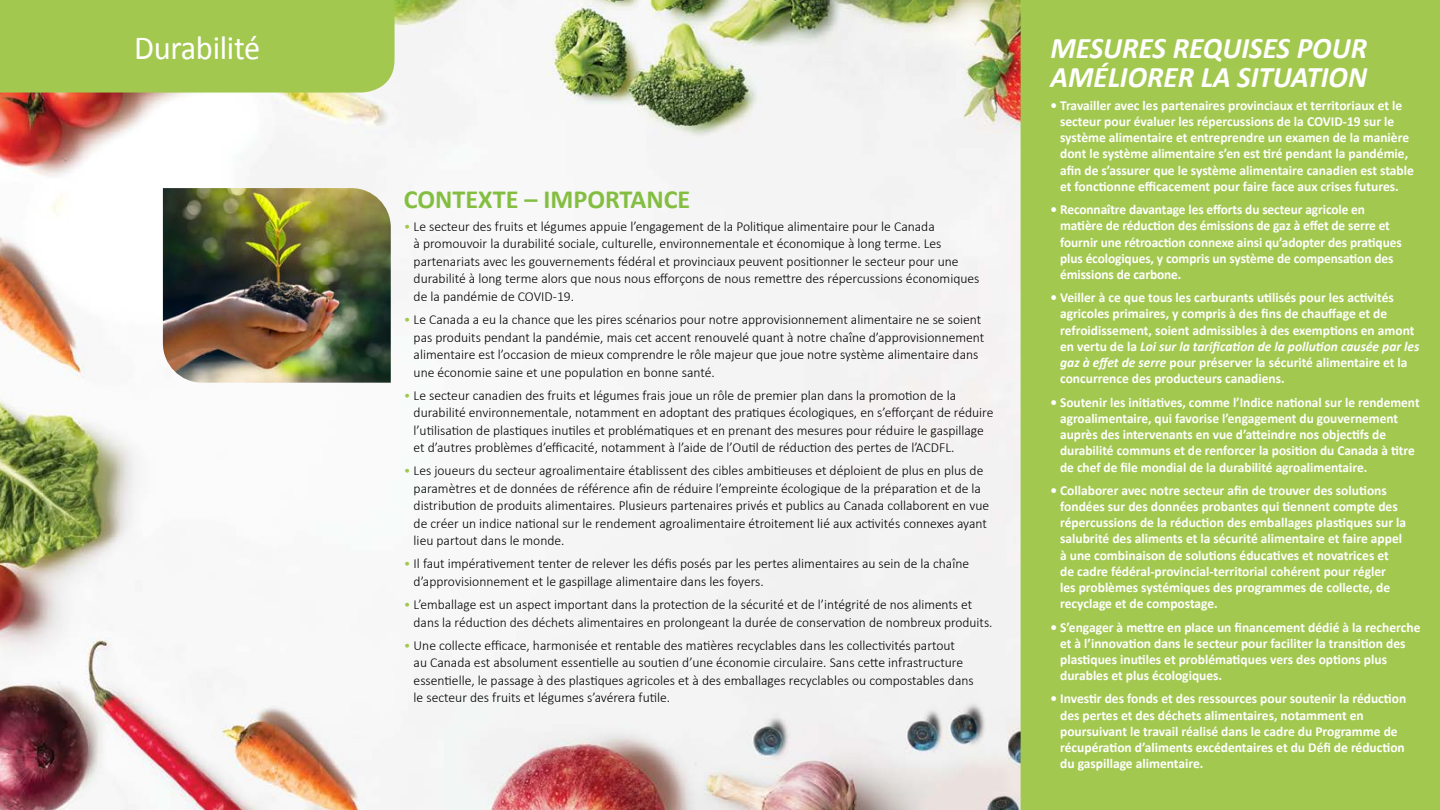
<style>
.page{position:relative;width:1440px;height:810px;background:#fff}
.page>*{position:absolute;margin:0;border:0;box-sizing:border-box;transform-origin:0 0}
.t1{font:33.75px "Calibri";letter-spacing:-.01em;color:#fff;scale:.96 1}
.t2{font:italic 700 30px/28.8px "Calibri";color:#fff}
.t3{font:700 26.25px "Calibri";color:#84be41}
.t4{font:300 13.75px/17.5px "Calibri";color:#000}
.t5{font:700 13.75px/16.2px "Calibri";color:#fff}
.s1{color:#a3c850}
.s2{font-style:italic}
</style>
<div class="page">
<img style="left:0;top:0;width:1021px;height:810px">
<div style="left:1021px;top:0;width:419px;height:810px;background:#a3c850"></div>
<img style="left:163px;top:188px;width:228px;height:195px">
<div style="left:0;top:0;width:395px;height:93px;background:#a3c850"></div>
<h1 class="t1" style="left:134px;top:26px;width:133px">Durabilité</h1>
<h3 class="t3" style="left:404px;top:182px;width:288px">CONTEXTE – IMPORTANCE</h3>
<p class="t4" style="left:414px;top:217px;width:567px;text-indent:-10px"><span class="s1">•</span> Le secteur des fruits et légumes appuie l’engagement de la Politique alimentaire pour le Canada<br>à promouvoir la durabilité sociale, culturelle, environnementale et économique à long terme. Les partenariats avec les gouvernements fédéral et provinciaux peuvent positionner le secteur pour une durabilité à long terme alors que nous nous efforçons de nous remettre des répercussions économiques de la pandémie de COVID-19.</p>
<p class="t4" style="left:414px;top:310px;width:572px;text-indent:-10px"><span class="s1">•</span> Le Canada a eu la chance que les pires scénarios pour notre approvisionnement alimentaire ne se soient pas produits pendant la pandémie, mais cet accent renouvelé quant à notre chaîne d’approvisionnement alimentaire est l’occasion de mieux comprendre le rôle majeur que joue notre système alimentaire dans une économie saine et une population en bonne santé.</p>
<p class="t4" style="left:414px;top:386px;width:581px;text-indent:-10px"><span class="s1">•</span> Le secteur canadien des fruits et légumes frais joue un rôle de premier plan dans la promotion de la durabilité environnementale, notamment en adoptant des pratiques écologiques, en s’efforçant de réduire l’utilisation de plastiques inutiles et problématiques et en prenant des mesures pour réduire le gaspillage et d’autres problèmes d’efficacité, notamment à l’aide de l’Outil de réduction des pertes de l’ACDFL.</p>
<p class="t4" style="left:414px;top:461px;width:577px;text-indent:-10px"><span class="s1">•</span> Les joueurs du secteur agroalimentaire établissent des cibles ambitieuses et déploient de plus en plus de paramètres et de données de référence afin de réduire l’empreinte écologique de la préparation et de la distribution de produits alimentaires. Plusieurs partenaires privés et publics au Canada collaborent en vue de créer un indice national sur le rendement agroalimentaire étroitement lié aux activités connexes ayant lieu partout dans le monde.</p>
<p class="t4" style="left:414px;top:554px;width:557px;text-indent:-10px"><span class="s1">•</span> Il faut impérativement tenter de relever les défis posés par les pertes alimentaires au sein de la chaîne d’approvisionnement et le gaspillage alimentaire dans les foyers.</p>
<p class="t4" style="left:414px;top:595px;width:580px;text-indent:-10px"><span class="s1">•</span> L’emballage est un aspect important dans la protection de la sécurité et de l’intégrité de nos aliments et dans la réduction des déchets alimentaires en prolongeant la durée de conservation de nombreux produits.</p>
<p class="t4" style="left:414px;top:636px;width:562px;text-indent:-10px"><span class="s1">•</span> Une collecte efficace, harmonisée et rentable des matières recyclables dans les collectivités partout<br>au Canada est absolument essentielle au soutien d’une économie circulaire. Sans cette infrastructure essentielle, le passage à des plastiques agricoles et à des emballages recyclables ou compostables dans le secteur des fruits et légumes s’avérera futile.</p>
<h2 class="t2" style="left:1050px;top:34px;width:318px">MESURES REQUISES POUR<br>AMÉLIORER LA SITUATION</h2>
<p class="t5" style="left:1060px;top:97px;width:355px;text-indent:-10px">• Travailler avec les partenaires provinciaux et territoriaux et le secteur pour évaluer les répercussions de la COVID-19 sur le système alimentaire et entreprendre un examen de la manière dont le système alimentaire s’en est tiré pendant la pandémie, afin de s’assurer que le système alimentaire canadien est stable et fonctionne efficacement pour faire face aux crises futures.</p>
<p class="t5" style="left:1060px;top:201px;width:343px;text-indent:-10px">• Reconnaître davantage les efforts du secteur agricole en matière de réduction des émissions de gaz à effet de serre et fournir une rétroaction connexe ainsi qu’adopter des pratiques plus écologiques, y compris un système de compensation des émissions de carbone.</p>
<p class="t5" style="left:1060px;top:289px;width:361px;text-indent:-10px">• Veiller à ce que tous les carburants utilisés pour les activités agricoles primaires, y compris à des fins de chauffage et de refroidissement, soient admissibles à des exemptions en amont en vertu de la <span class="s2">Loi sur la tarification de la pollution causée par les gaz à effet de serre</span> pour préserver la sécurité alimentaire et la concurrence des producteurs canadiens.</p>
<p class="t5" style="left:1060px;top:394px;width:361px;text-indent:-10px">• Soutenir les initiatives, comme l’Indice national sur le rendement agroalimentaire, qui favorise l’engagement du gouvernement auprès des intervenants en vue d’atteindre nos objectifs de durabilité communs et de renforcer la position du Canada à titre de chef de file mondial de la durabilité agroalimentaire.</p>
<p class="t5" style="left:1060px;top:482px;width:348px;text-indent:-10px">• Collaborer avec notre secteur afin de trouver des solutions fondées sur des données probantes qui tiennent compte des répercussions de la réduction des emballages plastiques sur la salubrité des aliments et la sécurité alimentaire et faire appel à une combinaison de solutions éducatives et novatrices et de cadre fédéral-provincial-territorial cohérent pour régler<br>les problèmes systémiques des programmes de collecte, de recyclage et de compostage.</p>
<p class="t5" style="left:1060px;top:619px;width:362px;text-indent:-10px">• S’engager à mettre en place un financement dédié à la recherche et à l’innovation dans le secteur pour faciliter la transition des plastiques inutiles et problématiques vers des options plus durables et plus écologiques.</p>
<p class="t5" style="left:1060px;top:691px;width:348px;text-indent:-10px">• Investir des fonds et des ressources pour soutenir la réduction des pertes et des déchets alimentaires, notamment en poursuivant le travail réalisé dans le cadre du Programme de récupération d’aliments excédentaires et du Défi de réduction du gaspillage alimentaire.</p>
</div>
